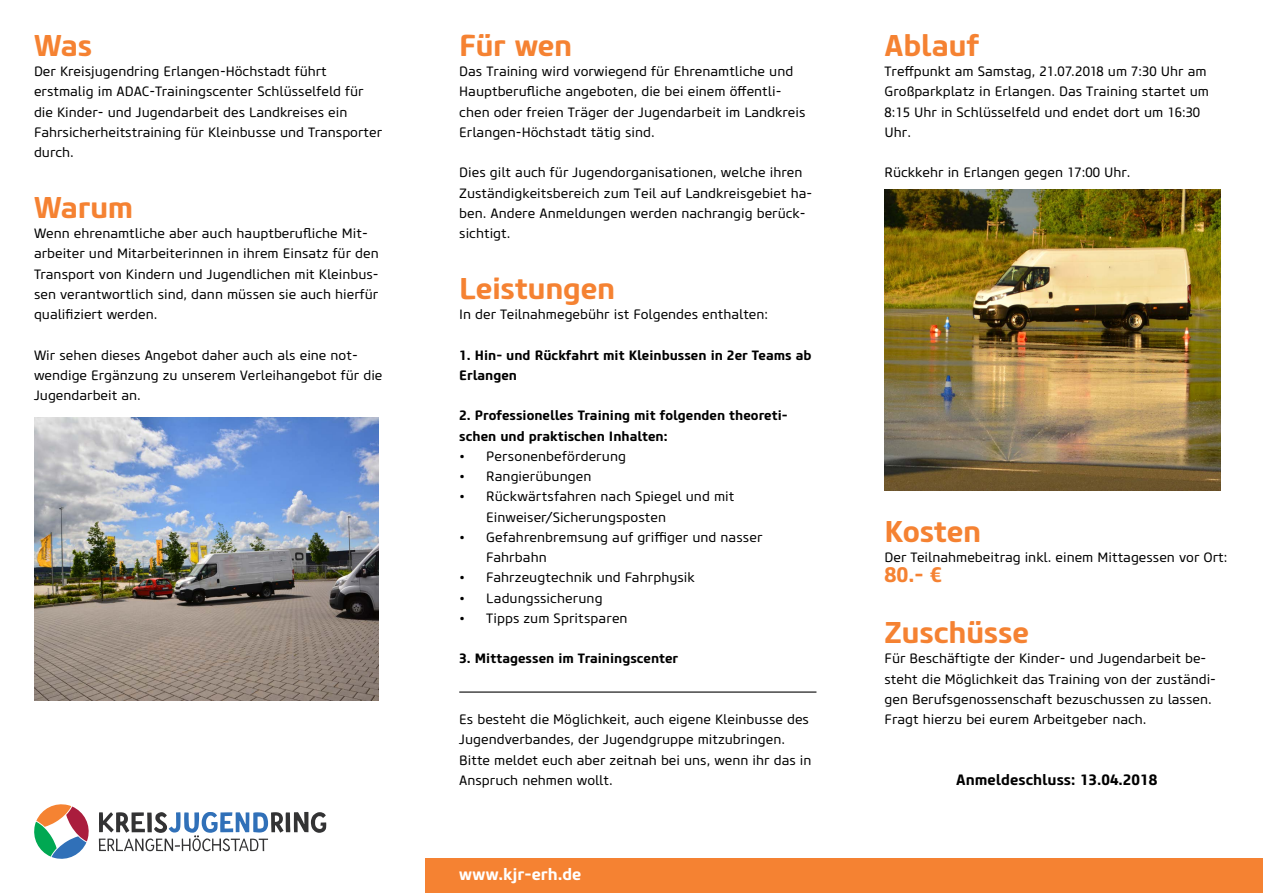
<style>
.page{position:relative;width:1263px;height:893px;background:#fff}
.page>*{position:absolute;margin:0;border:0;box-sizing:border-box;transform-origin:0 0}
.t1{font:700 30px "Core Sans M65";letter-spacing:-.01em;color:#f58232}
.t2{font:700 21px "Core Sans M65";color:#f58232}
.t3{font:700 16.5px "Core Sans M65";letter-spacing:-.005em;color:#fff}
.t4{font:700 15px "Core Sans M65";color:#000}
.t5{font:13.5px/20.2px "Core Sans M45";color:#000}
.t6{font:700 13.5px/20.2px "Core Sans M65";color:#000}
</style>
<div class="page">
<div style="left:425px;top:859px;width:838px;height:34px;background:#f58232"></div>
<svg style="left:34px;top:804px;width:55px;height:55px"></svg>
<svg style="left:99px;top:812px;width:227px;height:39px"></svg>
<img style="left:34px;top:418px;width:344px;height:283px">
<img style="left:884px;top:189px;width:336px;height:301px">
<hr style="left:459px;top:691px;width:357px;height:2px;background:#000">
<h1 class="t1" style="left:34px;top:26px;width:60px">Was</h1>
<p class="t5" style="left:34px;top:62px;width:350px">Der Kreisjugendring Erlangen-Höchstadt führt erstmalig im ADAC-Trainingscenter Schlüsselfeld für die Kinder- und Jugendarbeit des Landkreises ein Fahrsicherheitstraining für Kleinbusse und Transporter durch.</p>
<h1 class="t1" style="left:34px;top:188px;width:101px">Warum</h1>
<p class="t5" style="left:34px;top:224px;width:346px">Wenn ehrenamtliche aber auch hauptberufliche Mit&shy;arbeiter und Mitarbeiterinnen in ihrem Einsatz für den Transport von Kindern und Jugendlichen mit Kleinbus&shy;sen verantwortlich sind, dann müssen sie auch hierfür qualifiziert werden.</p>
<p class="t5" style="left:34px;top:345px;width:350px">Wir sehen dieses Angebot daher auch als eine not&shy;wendige Ergänzung zu unserem Verleihangebot für die<br>Jugendarbeit an.</p>
<h1 class="t1" style="left:459px;top:26px;width:115px">Für wen</h1>
<p class="t5" style="left:459px;top:62px;width:348px">Das Training wird vorwiegend für Ehrenamtliche und Hauptberufliche angeboten, die bei einem öffentli&shy;chen oder freien Träger der Jugendarbeit im Landkreis Erlangen-Höchstadt tätig sind.</p>
<p class="t5" style="left:459px;top:163px;width:355px">Dies gilt auch für Jugendorganisationen, welche ihren Zuständigkeitsbereich zum Teil auf Landkreisgebiet ha&shy;ben. Andere Anmeldungen werden nachrangig berück&shy;sichtigt.</p>
<h1 class="t1" style="left:459px;top:269px;width:157px">Leistungen</h1>
<p class="t5" style="left:459px;top:305px;width:310px">In der Teilnahmegebühr ist Folgendes enthalten:</p>
<p class="t6" style="left:459px;top:345px;width:354px">1. Hin- und Rückfahrt mit Kleinbussen in 2er Teams ab<br>Erlangen</p>
<p class="t6" style="left:459px;top:406px;width:330px">2. Professionelles Training mit folgenden theoreti&shy;schen und praktischen Inhalten:</p>
<p class="t5" style="left:459px;top:446px;width:168px">• Personenbeförderung</p>
<p class="t5" style="left:459px;top:467px;width:134px">• Rangierübungen</p>
<p class="t5" style="left:486px;top:487px;width:250px;text-indent:-27px">• Rückwärtsfahren nach Spiegel und mit<br>Einweiser/Sicherungsposten</p>
<p class="t5" style="left:486px;top:527px;width:278px;text-indent:-27px">• Gefahrenbremsung auf griffiger und nasser<br>Fahrbahn</p>
<p class="t5" style="left:459px;top:568px;width:237px">• Fahrzeugtechnik und Fahrphysik</p>
<p class="t5" style="left:459px;top:588px;width:145px">• Ladungssicherung</p>
<p class="t5" style="left:459px;top:608px;width:170px">• Tipps zum Spritsparen</p>
<p class="t6" style="left:459px;top:649px;width:220px">3. Mittagessen im Trainingscenter</p>
<p class="t5" style="left:459px;top:710px;width:354px">Es besteht die Möglichkeit, auch eigene Kleinbusse des Jugendverbandes, der Jugendgruppe mitzubringen.<br>Bitte meldet euch aber zeitnah bei uns, wenn ihr das in Anspruch nehmen wollt.</p>
<p class="t3" style="left:459px;top:864px;width:124px">www.kjr-erh.de</p>
<h1 class="t1" style="left:884px;top:26px;width:96px">Ablauf</h1>
<p class="t5" style="left:884px;top:62px;width:326px">Treffpunkt am Samstag, 21.07.2018 um 7:30 Uhr am Großparkplatz in Erlangen. Das Training startet um 8:15 Uhr in Schlüsselfeld und endet dort um 16:30<br>Uhr.</p>
<p class="t5" style="left:884px;top:163px;width:247px">Rückkehr in Erlangen gegen 17:00 Uhr.</p>
<h1 class="t1" style="left:884px;top:512px;width:98px">Kosten</h1>
<p class="t5" style="left:884px;top:548px;width:344px">Der Teilnahmebeitrag inkl. einem Mittagessen vor Ort:</p>
<h2 class="t2" style="left:884px;top:562px;width:59px">80.- €</h2>
<h1 class="t1" style="left:884px;top:613px;width:146px">Zuschüsse</h1>
<p class="t5" style="left:884px;top:649px;width:333px">Für Beschäftigte der Kinder- und Jugendarbeit be&shy;steht die Möglichkeit das Training von der zuständi&shy;gen Berufsgenossenschaft bezuschussen zu lassen.<br>Fragt hierzu bei eurem Arbeitgeber nach.</p>
<p class="t4" style="left:956px;top:770px;width:202px">Anmeldeschluss: 13.04.2018</p>
</div>
